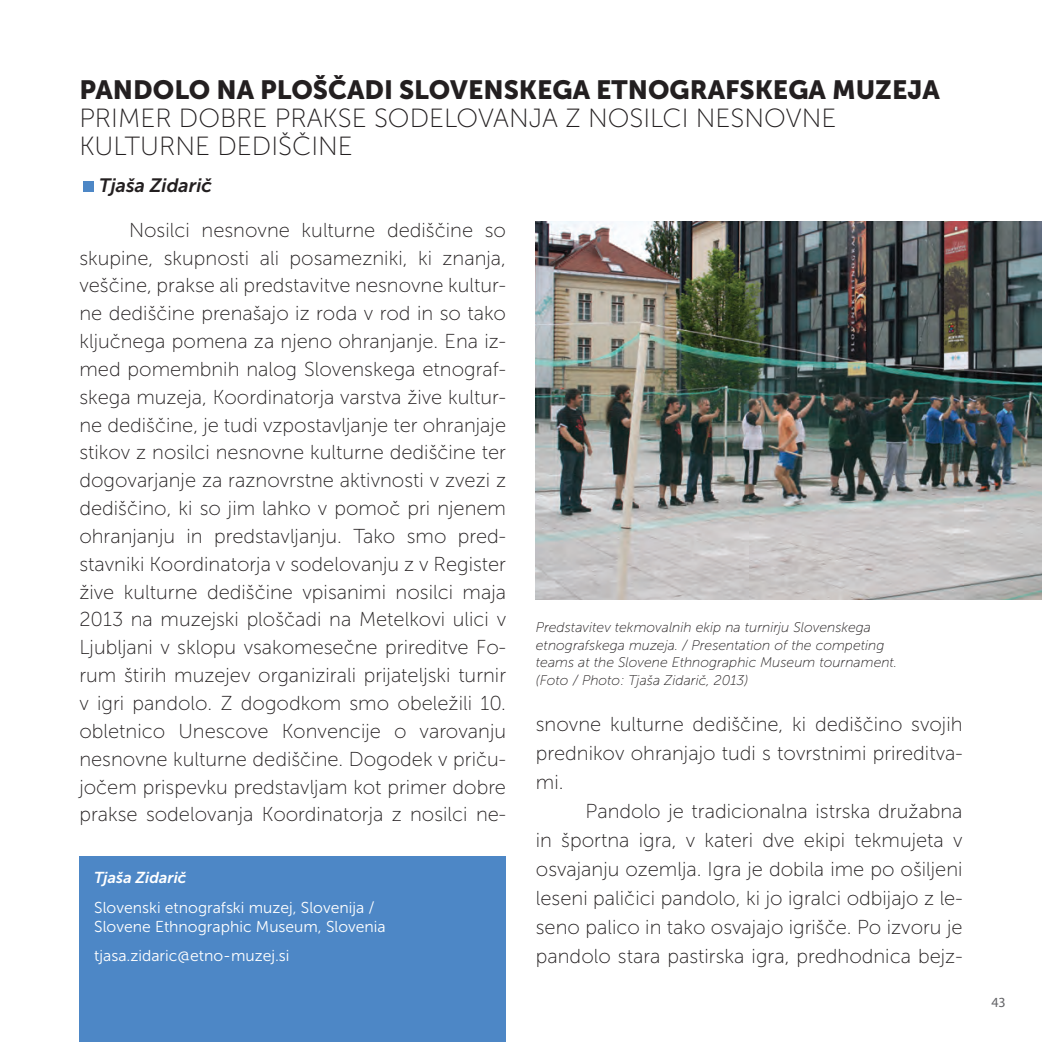
<style>
.page{position:relative;width:1042px;height:1042px;background:#fff}
.page>*{position:absolute;margin:0;border:0;box-sizing:border-box;transform-origin:0 0}
.t1{font:26.25px/28px "Museo Sans 100";color:#231f20}
.t2{font:26.25px "Museo Sans 900";color:#231f20}
.t3{font:20.12px/27.8px "Museo Sans 100";color:#231f20;text-align:justify}
.t4{font:italic 19.25px "Museo Sans 700";color:#231f20}
.t5{font:15.75px/19.2px "Museo Sans 300";color:#fff}
.t6{font:italic 15.75px "Museo Sans 700";color:#fff}
.t7{font:italic 14px/17.5px "Museo Sans 100";color:#231f20}
.t8{font:14px "Myriad Pro";color:#636366}
</style>
<div class="page">
<div style="left:83px;top:181px;width:10px;height:11px;background:#4d87c6"></div>
<div style="left:79px;top:857px;width:427px;height:185px;background:#4d87c6"></div>
<img style="left:536px;top:222px;width:506px;height:377px">
<h1 class="t2" style="left:79px;top:75px;width:862px">PANDOLO NA PLOŠČADI SLOVENSKEGA ETNOGRAFSKEGA MUZEJA</h1>
<h1 class="t1" style="left:79px;top:104px;width:758px">Prim er dobre prakse sodelovanja z nosilci nesnovne kulturne dediščine</h1>
<p class="t4" style="left:99px;top:174px;width:114px">Tjaša Zidarič</p>
<p class="t3" style="left:79px;top:216px;width:428px;text-indent:50px">Nosilci nesnovne kulturne dediščine so skupine, skupnosti ali posamezniki, ki znanja, veščine, prakse ali predstavitve nesnovne kultur&shy;ne dediščine prenašajo iz roda v rod in so tako ključnega pomena za njeno ohranjanje. Ena iz&shy;med pomembnih nalog Slovenskega etnograf&shy;skega muzeja, Koordinatorja varstva žive kultur&shy;ne dediščine, je tudi vzpostavljanje ter ohranjaje stikov z nosilci nesnovne kulturne dediščine ter dogovarjanje za raznovrstne aktivnosti v zvezi z dediščino, ki so jim lahko v pomoč pri njenem ohranjanju in predstavljanju. Tako smo pred&shy;stavniki Koordinatorja v sodelovanju z v Register žive kulturne dediščine vpisanimi nosilci maja 2013 na muzejski ploščadi na Metelkovi ulici v Ljubljani v sklopu vsakomesečne prireditve Fo&shy;rum štirih muzejev organizirali prijateljski turnir v igri pandolo. Z dogodkom smo obeležili 10. obletnico U nescove Konvencije o varovanju nesnovne kulturne dediščine. Dogodek v priču&shy;jočem prispevku predstavljam kot primer dobre prakse sodelovanja Koordinatorja z nosilci ne-</p>
<p class="t6" style="left:94px;top:869px;width:94px">Tjaša Zidarič</p>
<p class="t5" style="left:94px;top:897px;width:293px">Slovenski etnografski muzej, Slovenija /<br>Slovene Ethnographic Museum, Slovenia</p>
<p class="t5" style="left:94px;top:946px;width:197px">tjasa.zidaric@etno-muzej.si</p>
<p class="t7" style="left:536px;top:619px;width:363px">Predstavitev tekmovalnih ekip na turnirju Slovenskega etnografskega muzeja. / Presentation of the competing teams at the Slovene Ethnographic Museum tournament. (Foto / Photo: Tjaša Zidarič, 2013)</p>
<p class="t3" style="left:536px;top:710px;width:428px;line-height:28.9px">snovne kulturne dediščine, ki dediščino svojih prednikov ohranjajo tudi s tovrstnimi prireditva&shy;mi.</p>
<p class="t3" style="left:536px;top:797px;width:428px;line-height:28.9px;text-indent:50px">Pandolo je tradicionalna istrska družabna in športna igra, v kateri dve ekipi tekmujeta v osvajanju ozemlja. Igra je dobila ime po ošiljeni leseni paličici pandolo, ki jo igralci odbijajo z le&shy;seno palico in tako osvajajo igrišče. Po izvoru je pandolo stara pastirska igra, predhodnica bejz-</p>
<p class="t8" style="left:991px;top:994px;width:16px">43</p>
</div>
